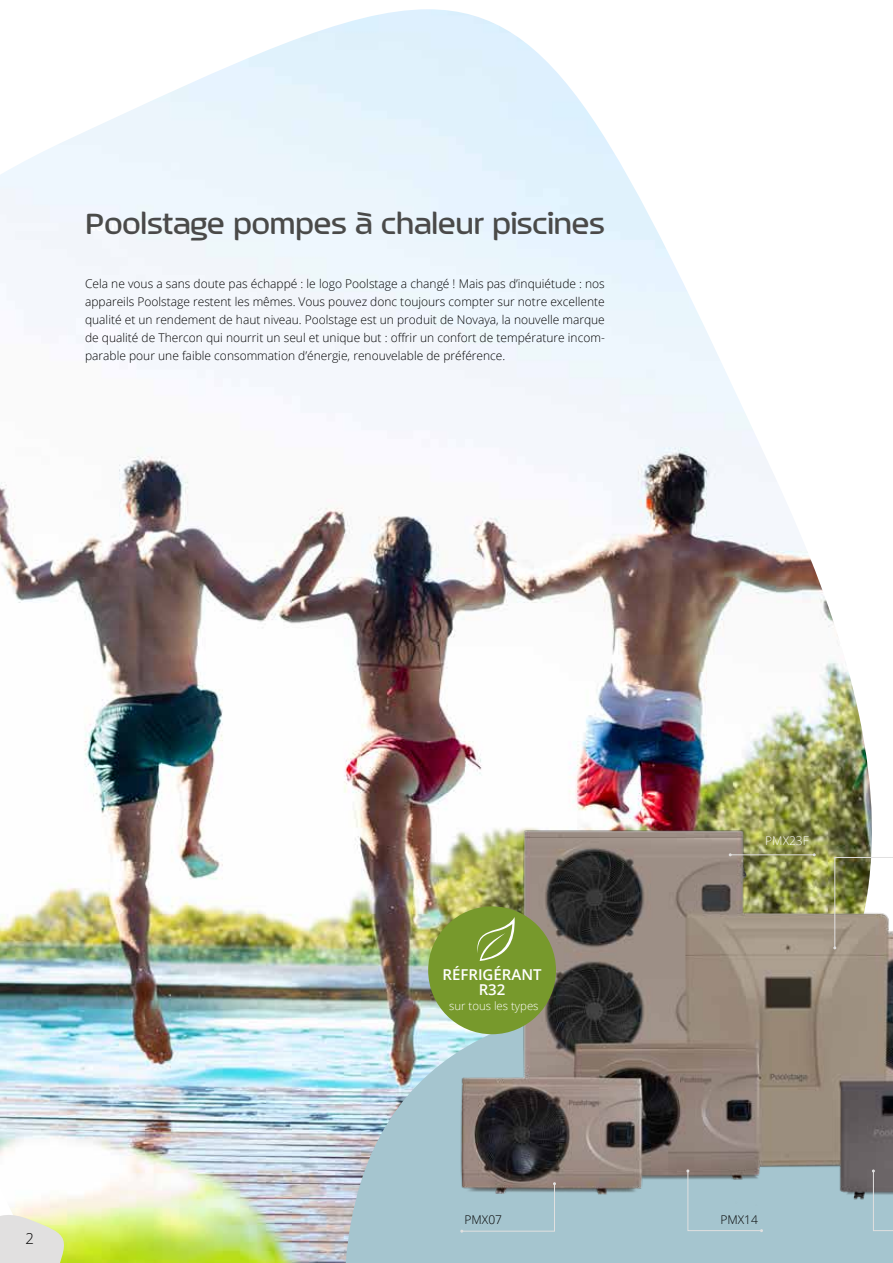
<style>
.page{position:relative;width:893px;height:1263px;background:#fff}
.page>*{position:absolute;margin:0;border:0;box-sizing:border-box;transform-origin:0 0}
.t1{font:500 33px "September";color:#4a4a49}
.t2{font:600 15px/15px "Open Sans";color:#fff;text-align:center}
.t3{font:300 15px "Open Sans";color:#000}
.t4{font:300 12px/18px "Open Sans";color:#000;text-align:justify}
.t5{font:300 12px "Open Sans";color:#fff}
.t6{font:300 11.4px "Open Sans";color:#fff}
</style>
<div class="page">
<img style="left:0;top:9px;width:871px;height:1254px">
<svg style="left:87px;top:222px;width:61px;height:9px"></svg>
<div style="left:342px;top:1248px;width:551px;height:15px;background:#a5c5cf"></div>
<img style="left:290px;top:797px;width:603px;height:451px">
<hr style="left:730px;top:854px;width:84px;height:1px;background:#e1e0e0">
<svg style="left:686px;top:1169px;width:77px;height:63px;background:#a0bac1"></svg>
<svg style="left:872px;top:1169px;width:21px;height:62px"></svg>
<svg style="left:460px;top:1182px;width:96px;height:51px;background:#a0b8bf"></svg>
<svg style="left:833px;top:857px;width:60px;height:92px"></svg>
<div style="left:428px;top:906px;width:128px;height:128px;background:#77992c;border-radius:50%"></div>
<svg style="left:477px;top:917px;width:38px;height:44px"></svg>
<svg style="left:0;top:1206px;width:71px;height:57px;background:#e6e7ce"></svg>
<h1 class="t1" style="left:85px;top:202px;width:521px">Poolstage pompes à chaleur piscines</h1>
<p class="t4" style="left:85px;top:274px;width:521px">Cela ne vous a sans doute pas échappé : le logo Poolstage a changé ! Mais pas d’inquiétude : nos appareils Poolstage restent les mêmes. Vous pouvez donc toujours compter sur notre excellente qualité et un rendement de haut niveau. Poolstage est un produit de Novaya, la nouvelle marque de qualité de Thercon qui nourrit un seul et unique but : offrir un confort de température incom&shy;parable pour une faible consommation d’énergie, renouvelable de préférence.</p>
<p class="t3" style="left:25px;top:1228px;width:10px">2</p>
<p class="t2" style="left:442px;top:967px;width:101px">RÉFRIGÉRANT<br>R32</p>
<p class="t6" style="left:449px;top:998px;width:91px">sur tous les types</p>
<p class="t4" style="left:464px;top:1210px;width:39px">PMX07</p>
<p class="t5" style="left:765px;top:832px;width:45px">PMX23F</p>
<p class="t4" style="left:720px;top:1210px;width:39px">PMX14</p>
</div>
